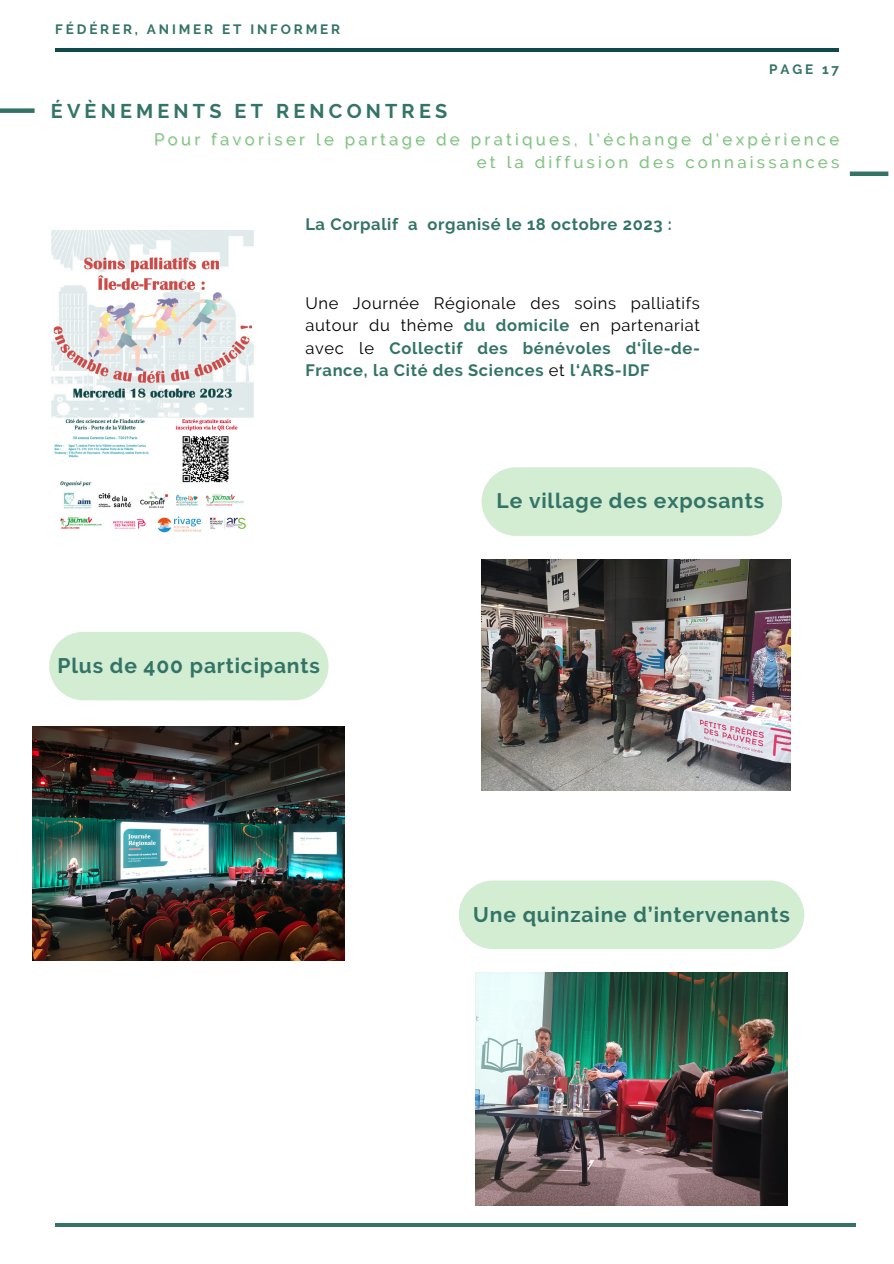
<style>
.page{position:relative;width:894px;height:1264px;background:#fff}
.page>*{position:absolute;margin:0;border:0;box-sizing:border-box;transform-origin:0 0}
.t1{font:700 21px "Raleway";letter-spacing:.04em;color:#337467}
.t2{font:700 19.8px "Raleway";letter-spacing:.21em;color:#337467}
.t3{font:700 16.5px/22.5px "Raleway";letter-spacing:.04em;color:#337467;text-align:justify}
.t4{font:16.5px "Raleway";letter-spacing:.21em;color:#77be77}
.t5{font:700 13.5px "Raleway";letter-spacing:.21em;color:#337467}
.s1{font-weight:400;color:#000}
</style>
<div class="page">
<img style="left:51px;top:230px;width:203px;height:303px">
<hr style="left:55px;top:48px;width:783px;height:3px;background:#104949">
<img style="left:33px;top:726px;width:312px;height:234px">
<img style="left:475px;top:972px;width:312px;height:233px">
<img style="left:481px;top:559px;width:308px;height:231px">
<div style="left:481px;top:467px;width:301px;height:69px;background:#d2edd2;border-radius:34px"></div>
<div style="left:49px;top:631px;width:279px;height:69px;background:#d2edd2;border-radius:34px"></div>
<div style="left:458px;top:880px;width:346px;height:69px;background:#d2edd2;border-radius:34px"></div>
<hr style="left:55px;top:1223px;width:799px;height:3px;background:#337467">
<div style="left:0;top:108px;width:35px;height:5px;background:#337467"></div>
<div style="left:849px;top:171px;width:39px;height:5px;background:#337467"></div>
<h2 class="t5" style="left:55px;top:22px;width:286px">FÉDÉRER, ANIMER ET INFORMER</h2>
<h2 class="t5" style="left:769px;top:61px;width:71px">PAGE 17</h2>
<p class="t2" style="left:51px;top:99px;width:398px">ÉVÈNEMENTS ET RENCONTRES</p>
<h2 class="t4" style="left:154px;top:130px;width:686px">Pour favoriser le partage de pratiques, l'échange d'expérience</h2>
<p class="t4" style="left:476px;top:152px;width:363px">et la diffusion des connaissances</p>
<h3 class="t3" style="left:305px;top:213px;width:368px">La Corpalif a organisé le 18 octobre 2023 :</h3>
<h4 class="t3" style="left:305px;top:291px;width:396px"><span class="s1">Une Journée Régionale des soins palliatifs autour du thème</span> du domicile <span class="s1">en partenariat avec le</span> Collectif des bénévoles d‘Île-de-France, la Cité des Sciences <span class="s1">et</span> l‘ARS-IDF</h4>
<p class="t1" style="left:58px;top:653px;width:264px">Plus de 400 participants</p>
<p class="t1" style="left:496px;top:488px;width:269px">Le village des exposants</p>
<h4 class="t1" style="left:473px;top:901px;width:318px">Une quinzaine d’intervenants</h4>
</div>
